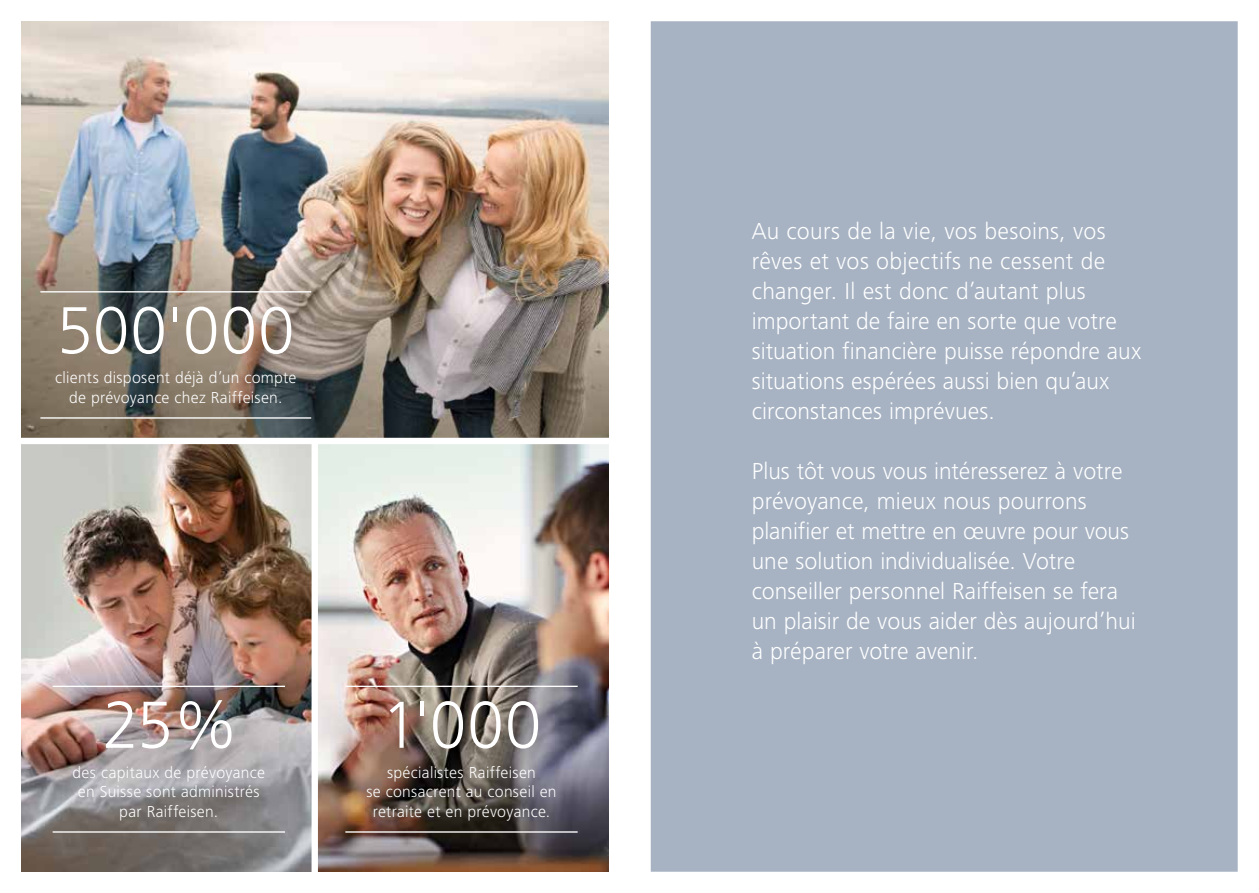
<style>
.page{position:relative;width:1259px;height:893px;background:#fff}
.page>*{position:absolute;margin:0;border:0;box-sizing:border-box;transform-origin:0 0}
.t1{font:300 69px "Frutiger Next LT";letter-spacing:.015em;color:#fff}
.t2{font:300 24px/30px "Frutiger Next LT";letter-spacing:.005em;color:#fff}
.t3{font:300 16.5px/19.5px "Frutiger Next LT";letter-spacing:.015em;color:#fff;text-align:center}
</style>
<div class="page">
<img style="left:21px;top:444px;width:587px;height:428px">
<img style="left:21px;top:21px;width:587px;height:417px">
<div style="left:651px;top:21px;width:586px;height:851px;background:#a7b3c3"></div>
<div style="left:311px;top:442px;width:7px;height:451px;background:#fff"></div>
<hr style="left:53px;top:686px;width:232px;height:1px;background:#fff">
<hr style="left:53px;top:831px;width:232px;height:2px;background:#fff">
<hr style="left:345px;top:686px;width:232px;height:1px;background:#fff">
<hr style="left:345px;top:831px;width:232px;height:2px;background:#fff">
<hr style="left:40px;top:291px;width:271px;height:1px;background:#fff">
<hr style="left:40px;top:417px;width:271px;height:2px;background:#fff">
<h1 class="t1" style="left:57px;top:292px;width:239px">500'000</h1>
<p class="t3" style="left:55px;top:368px;width:243px">clients disposent déjà d’un compte de prévoyance chez Raiffeisen.</p>
<h1 class="t1" style="left:102px;top:687px;width:134px">25%</h1>
<p class="t3" style="left:73px;top:762px;width:194px">des capitaux de prévoyance en Suisse sont administrés par Raiffeisen.</p>
<h1 class="t1" style="left:381px;top:687px;width:161px">1'000</h1>
<p class="t3" style="left:366px;top:762px;width:192px">spécialistes Raiffeisen<br>se consacrent au conseil en retraite et en prévoyance.</p>
<p class="t2" style="left:752px;top:216px;width:391px">Au cours de la vie, vos besoins, vos rêves et vos objectifs ne cessent de changer. Il est donc d’autant plus important de faire en sorte que votre situation financière puisse répondre aux situations espérées aussi bien qu’aux circonstances imprévues.</p>
<p class="t2" style="left:752px;top:456px;width:385px">Plus tôt vous vous intéresserez à votre prévoyance, mieux nous pourrons planifier et mettre en œuvre pour vous une solution individualisée. Votre conseiller personnel Raiffeisen se fera un plaisir de vous aider dès aujourd’hui à préparer votre avenir.</p>
</div>
